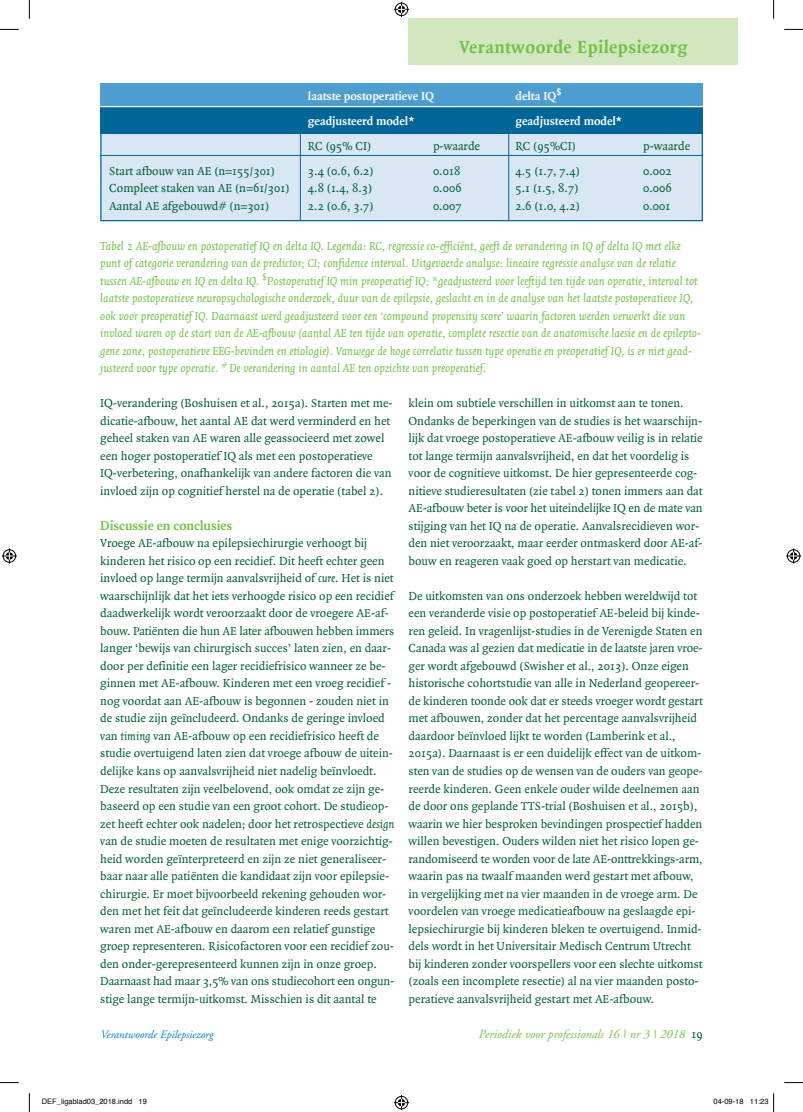
<style>
.page{position:relative;width:803px;height:1112px;background:#fff}
.page>*{position:absolute;margin:0;border:0;box-sizing:border-box;transform-origin:0 0}
.t1{font:700 18.75px "Quadraat";letter-spacing:.025em;color:#71bf44}
.t2{font:700 13.75px "Quadraat";color:#71bf44}
.t3{font:12.5px/17.5px "Quadraat";color:#005c32}
.t4{font:italic 12.5px/17.5px "Quadraat";color:#71bf44}
.t5{font:700 12.5px "Quadraat";color:#fff}
.t6{font:italic 12.5px "Adobe Garamond";color:#71bf44}
.t7{font:italic 11.25px "Adobe Garamond";color:#007cc2}
.t8{font:7.5px "Helvetica";color:#000}
.s1{font-style:italic}
.s2{font-family:"Quadraat";font-style:normal;color:#005c32}
</style>
<div class="page">
<div style="left:409px;top:19px;width:329px;height:46px;background:#d2e7c0"></div>
<div style="left:100px;top:83px;width:603px;height:38px;background:#4d9ece"></div>
<div style="left:100px;top:111px;width:603px;height:110px;background:#d8e7f3;border:1px solid #006597"></div>
<div style="left:100px;top:107px;width:603px;height:27px;background:#006597"></div>
<hr style="left:100px;top:155px;width:603px;height:1px;background:#006597">
<hr style="left:300px;top:108px;width:1px;height:113px;background:#006597">
<hr style="left:508px;top:108px;width:1px;height:113px;background:#006597">
<hr style="left:100px;top:106px;width:603px;height:1px;background:#fff">
<svg style="left:0;top:29px;width:19px;height:1px"></svg>
<svg style="left:784px;top:29px;width:19px;height:1px"></svg>
<svg style="left:0;top:1082px;width:19px;height:1px"></svg>
<svg style="left:784px;top:1082px;width:19px;height:1px"></svg>
<svg style="left:29px;top:0;width:1px;height:19px"></svg>
<svg style="left:29px;top:1093px;width:1px;height:18px"></svg>
<svg style="left:773px;top:0;width:1px;height:19px"></svg>
<svg style="left:394px;top:2px;width:15px;height:15px"></svg>
<svg style="left:394px;top:1095px;width:15px;height:14px"></svg>
<svg style="left:2px;top:548px;width:15px;height:15px"></svg>
<svg style="left:786px;top:548px;width:15px;height:15px"></svg>
<svg style="left:773px;top:1093px;width:1px;height:18px"></svg>
<h1 class="t1" style="left:459px;top:37px;width:229px">Verantwoorde Epilepsiezorg</h1>
<p class="t5" style="left:308px;top:89px;width:128px">laatste postoperatieve IQ</p>
<p class="t5" style="left:515px;top:89px;width:48px">delta IQ<sup>$</sup></p>
<p class="t5" style="left:308px;top:114px;width:108px">geadjusteerd model*</p>
<p class="t5" style="left:515px;top:114px;width:108px">geadjusteerd model*</p>
<p class="t3" style="left:308px;top:137px;width:65px">RC (95% CI)</p>
<p class="t3" style="left:433px;top:137px;width:49px">p-waarde</p>
<p class="t3" style="left:515px;top:137px;width:62px">RC (95%CI)</p>
<p class="t3" style="left:643px;top:137px;width:49px">p-waarde</p>
<p class="t3" style="left:109px;top:162px;width:167px">Start afbouw van AE (n=155/301)</p>
<p class="t3" style="left:308px;top:162px;width:67px">3.4 (0.6, 6.2)</p>
<p class="t3" style="left:433px;top:162px;width:29px">0.018</p>
<p class="t3" style="left:515px;top:162px;width:66px">4.5 (1.7, 7.4)</p>
<p class="t3" style="left:643px;top:162px;width:30px">0.002</p>
<p class="t3" style="left:109px;top:180px;width:182px">Compleet staken van AE (n=61/301)</p>
<p class="t3" style="left:308px;top:180px;width:66px">4.8 (1.4, 8.3)</p>
<p class="t3" style="left:433px;top:180px;width:30px">0.006</p>
<p class="t3" style="left:515px;top:180px;width:64px">5.1 (1.5, 8.7)</p>
<p class="t3" style="left:643px;top:180px;width:30px">0.006</p>
<p class="t3" style="left:109px;top:197px;width:161px">Aantal AE afgebouwd# (n=301)</p>
<p class="t3" style="left:308px;top:197px;width:67px">2.2 (0.6, 3.7)</p>
<p class="t3" style="left:433px;top:197px;width:30px">0.007</p>
<p class="t3" style="left:515px;top:197px;width:66px">2.6 (1.0, 4.2)</p>
<p class="t3" style="left:643px;top:197px;width:29px">0.001</p>
<p class="t4" style="left:100px;top:237px;width:602px">Tabel 2 AE-afbouw en postoperatief IQ en delta IQ. Legenda: RC, regressie co-efficiënt, geeft de verandering in IQ of delta IQ met elke punt of categorie verandering van de predictor; CI; confidence interval. Uitgevoerde analyse: lineaire regressie analyse van de relatie tussen AE-afbouw en IQ en delta IQ. <sup>$</sup>Postoperatief IQ min preoperatief IQ; *geadjusteerd voor leeftijd ten tijde van operatie, interval tot laatste postoperatieve neuropsychologische onderzoek, duur van de epilepsie, geslacht en in de analyse van het laatste postoperatieve IQ, ook voor preoperatief IQ. Daarnaast werd geadjusteerd voor een ‘compound propensity score’ waarin factoren werden verwerkt die van invloed waren op de start van de AE-afbouw (aantal AE ten tijde van operatie, complete resectie van de anatomische laesie en de epilepto&shy;gene zone, postoperatieve EEG-bevinden en etiologie). Vanwege de hoge correlatie tussen type operatie en preoperatief IQ, is er niet gead&shy;justeerd voor type operatie. <sup>#</sup> De verandering in aantal AE ten opzichte van preoperatief.</p>
<p class="t3" style="left:100px;top:395px;width:294px">IQ-verandering (Boshuisen et al., 2015a). Starten met me&shy;dicatie-afbouw, het aantal AE dat werd verminderd en het geheel staken van AE waren alle geassocieerd met zowel een hoger postoperatief IQ als met een postoperatieve IQ-verbetering, onafhankelijk van andere factoren die van invloed zijn op cognitief herstel na de operatie (tabel 2).</p>
<p class="t2" style="left:100px;top:518px;width:133px">Discussie en conclusies</p>
<p class="t3" style="left:100px;top:535px;width:296px">Vroege AE-afbouw na epilepsiechirurgie verhoogt bij kinderen het risico op een recidief. Dit heeft echter geen invloed op lange termijn aanvalsvrijheid of <span class="s1">cure</span>. Het is niet waarschijnlijk dat het iets verhoogde risico op een recidief daadwerkelijk wordt veroorzaakt door de vroegere AE-af&shy;bouw. Patiënten die hun AE later afbouwen hebben immers langer ‘bewijs van chirurgisch succes’ laten zien, en daar&shy;door per definitie een lager recidiefrisico wanneer ze be&shy;ginnen met AE-afbouw. Kinderen met een vroeg recidief - nog voordat aan AE-afbouw is begonnen - zouden niet in de studie zijn geïncludeerd. Ondanks de geringe invloed van <span class="s1">timing</span> van AE-afbouw op een recidiefrisico heeft de studie overtuigend laten zien dat vroege afbouw de uitein&shy;delijke kans op aanvalsvrijheid niet nadelig beïnvloedt.<br>Deze resultaten zijn veelbelovend, ook omdat ze zijn ge&shy;baseerd op een studie van een groot cohort. De studieop&shy;zet heeft echter ook nadelen; door het retrospectieve <span class="s1">design </span>van de studie moeten de resultaten met enige voorzichtig&shy;heid worden geïnterpreteerd en zijn ze niet generaliseer&shy;baar naar alle patiënten die kandidaat zijn voor epilepsie&shy;chirurgie. Er moet bijvoorbeeld rekening gehouden wor&shy;den met het feit dat geïncludeerde kinderen reeds gestart waren met AE-afbouw en daarom een relatief gunstige groep representeren. Risicofactoren voor een recidief zou&shy;den onder-gerepresenteerd kunnen zijn in onze groep.<br>Daarnaast had maar 3,5% van ons studiecohort een ongun&shy;stige lange termijn-uitkomst. Misschien is dit aantal te</p>
<p class="t3" style="left:409px;top:395px;width:296px">klein om subtiele verschillen in uitkomst aan te tonen.<br>Ondanks de beperkingen van de studies is het waarschijn&shy;lijk dat vroege postoperatieve AE-afbouw veilig is in relatie tot lange termijn aanvalsvrijheid, en dat het voordelig is voor de cognitieve uitkomst. De hier gepresenteerde cog&shy;nitieve studieresultaten (zie tabel 2) tonen immers aan dat AE-afbouw beter is voor het uiteindelijke IQ en de mate van stijging van het IQ na de operatie. Aanvalsrecidieven wor&shy;den niet veroorzaakt, maar eerder ontmaskerd door AE-af&shy;bouw en reageren vaak goed op herstart van medicatie.</p>
<p class="t3" style="left:409px;top:587px;width:296px">De uitkomsten van ons onderzoek hebben wereldwijd tot een veranderde visie op postoperatief AE-beleid bij kinde&shy;ren geleid. In vragenlijst-studies in de Verenigde Staten en Canada was al gezien dat medicatie in de laatste jaren vroe&shy;ger wordt afgebouwd (Swisher et al., 2013). Onze eigen historische cohortstudie van alle in Nederland geopereer&shy;de kinderen toonde ook dat er steeds vroeger wordt gestart met afbouwen, zonder dat het percentage aanvalsvrijheid daardoor beïnvloed lijkt te worden (Lamberink et al., 2015a). Daarnaast is er een duidelijk effect van de uitkom&shy;sten van de studies op de wensen van de ouders van geope&shy;reerde kinderen. Geen enkele ouder wilde deelnemen aan de door ons geplande TTS-trial (Boshuisen et al., 2015b), waarin we hier besproken bevindingen prospectief hadden willen bevestigen. Ouders wilden niet het risico lopen ge&shy;randomiseerd te worden voor de late AE-onttrekkings-arm, waarin pas na twaalf maanden werd gestart met afbouw, in vergelijking met na vier maanden in de vroege arm. De voordelen van vroege medicatieafbouw na geslaagde epi&shy;lepsiechirurgie bij kinderen bleken te overtuigend. Inmid&shy;dels wordt in het Universitair Medisch Centrum Utrecht bij kinderen zonder voorspellers voor een slechte uitkomst (zoals een incomplete resectie) al na vier maanden posto&shy;peratieve aanvalsvrijheid gestart met AE-afbouw.</p>
<p class="t7" style="left:100px;top:1027px;width:114px">Verantwoorde Epilepsiezorg</p>
<p class="t6" style="left:478px;top:1026px;width:226px">Periodiek voor professionals 16 | nr 3 | 2018 <span class="s2">19</span></p>
<p class="t8" style="left:42px;top:1095px;width:107px">DEF_ligablad03_2018.indd 19</p>
<p class="t8" style="left:713px;top:1095px;width:57px">04-09-18 11:23</p>
</div>
